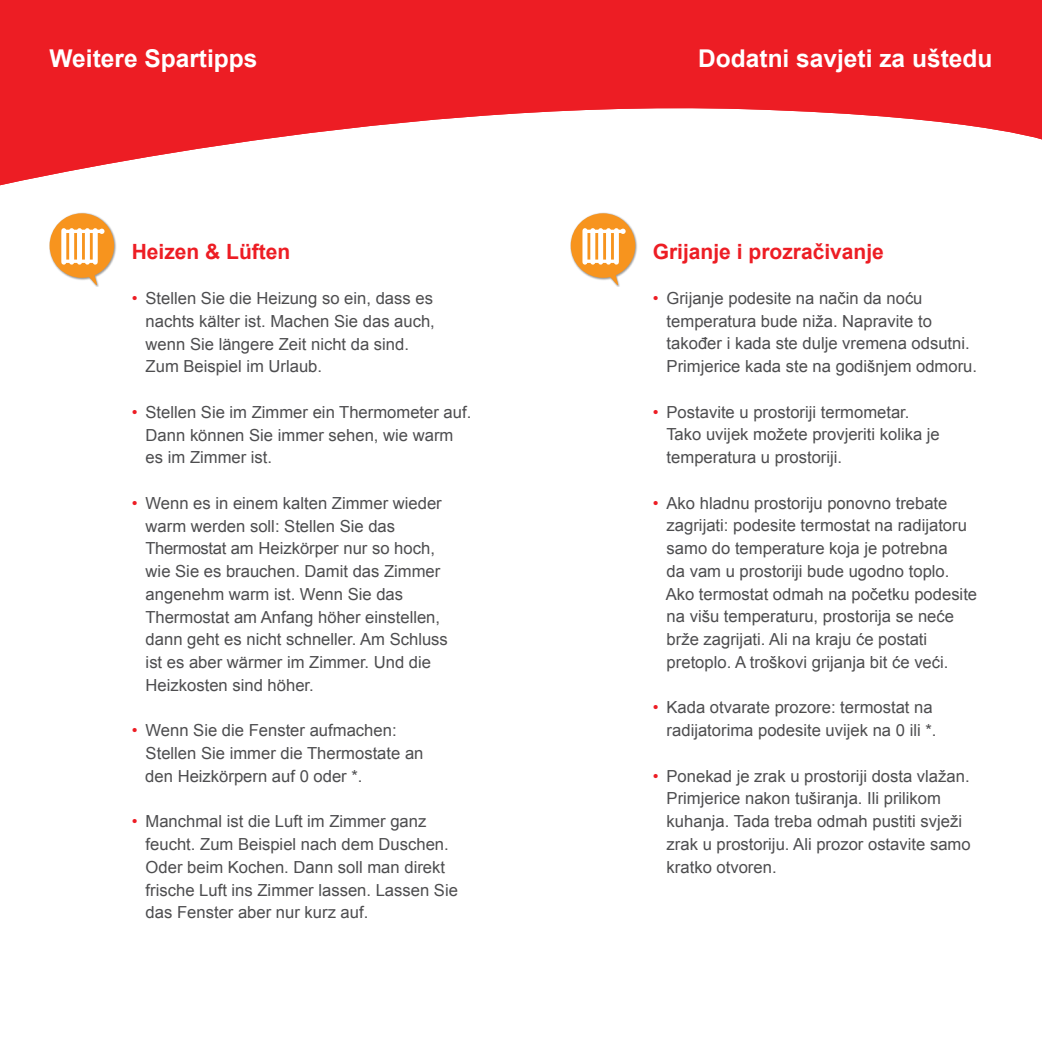
<style>
.page{position:relative;width:1042px;height:1042px;background:#fff}
.page>*{position:absolute;margin:0;border:0;box-sizing:border-box;transform-origin:0 0}
.t1{font:700 24.5px "Arial";color:#fff}
.t2{font:700 21px "Arial";color:#ed1d24}
.t3{font:16.62px/22.8px "Arial";color:#4d4d4f}
.s1{color:#ed1d24}
</style>
<div class="page">
<svg style="left:0;top:0;width:1042px;height:186px;fill:#ed1d24"></svg>
<div style="left:49px;top:212px;width:67px;height:75px;background:#000;opacity:.4"></div>
<svg style="left:50px;top:213px;width:64px;height:72px"></svg>
<div style="left:570px;top:212px;width:67px;height:75px;background:#000;opacity:.4"></div>
<svg style="left:571px;top:213px;width:64px;height:72px"></svg>
<h1 class="t1" style="left:50px;top:43px;width:209px">Weitere Spartipps</h1>
<h1 class="t1" style="left:698px;top:43px;width:296px">Dodatni savjeti za uštedu</h1>
<p class="t2" style="left:132px;top:237px;width:160px">Heizen &amp; Lüften</p>
<p class="t2" style="left:653px;top:237px;width:233px">Grijanje i prozračivanje</p>
<p class="t3" style="left:146px;top:287px;width:291px;text-indent:-14px"><span class="s1">•</span> Stellen Sie die Heizung so ein, dass es nachts kälter ist. Machen Sie das auch, wenn Sie längere Zeit nicht da sind.<br>Zum Beispiel im Urlaub.</p>
<p class="t3" style="left:146px;top:401px;width:327px;text-indent:-14px"><span class="s1">•</span> Stellen Sie im Zimmer ein Thermometer auf.<br>Dann können Sie immer sehen, wie warm es im Zimmer ist.</p>
<p class="t3" style="left:145px;top:492px;width:304px;text-indent:-14px"><span class="s1">•</span> Wenn es in einem kalten Zimmer wieder warm werden soll: Stellen Sie das Thermostat am Heizkörper nur so hoch, wie Sie es brauchen. Damit das Zimmer angenehm warm ist. Wenn Sie das Thermostat am Anfang höher einstellen, dann geht es nicht schneller. Am Schluss ist es aber wärmer im Zimmer. Und die Heizkosten sind höher.</p>
<p class="t3" style="left:145px;top:719px;width:280px;text-indent:-14px"><span class="s1">•</span> Wenn Sie die Fenster aufmachen:<br>Stellen Sie immer die Thermostate an den Heizkörpern auf 0 oder *.</p>
<p class="t3" style="left:146px;top:810px;width:314px;text-indent:-14px"><span class="s1">•</span> Manchmal ist die Luft im Zimmer ganz feucht. Zum Beispiel nach dem Duschen.<br>Oder beim Kochen. Dann soll man direkt frische Luft ins Zimmer lassen. Lassen Sie das Fenster aber nur kurz auf.</p>
<p class="t3" style="left:666px;top:287px;width:312px;text-indent:-14px"><span class="s1">•</span> Grijanje podesite na način da noću temperatura bude niža. Napravite to također i kada ste dulje vremena odsutni.<br>Primjerice kada ste na godišnjem odmoru.</p>
<p class="t3" style="left:666px;top:401px;width:275px;text-indent:-14px"><span class="s1">•</span> Postavite u prostoriji termometar.<br>Tako uvijek možete provjeriti kolika je temperatura u prostoriji.</p>
<p class="t3" style="left:666px;top:492px;width:313px;text-indent:-13px"><span class="s1">•</span> Ako hladnu prostoriju ponovno trebate zagrijati: podesite termostat na radijatoru samo do temperature koja je potrebna<br>da vam u prostoriji bude ugodno toplo.<br>Ako termostat odmah na početku podesite na višu temperaturu, prostorija se neće brže zagrijati. Ali na kraju će postati pretoplo. A troškovi grijanja bit će veći.</p>
<p class="t3" style="left:653px;top:696px;width:285px;text-align:right"><span class="s1">•</span> Kada otvarate prozore: termostat na radijatorima podesite uvijek na 0 ili *.</p>
<p class="t3" style="left:666px;top:764px;width:305px;text-indent:-14px"><span class="s1">•</span> Ponekad je zrak u prostoriji dosta vlažan.<br>Primjerice nakon tuširanja. Ili prilikom kuhanja. Tada treba odmah pustiti svježi zrak u prostoriju. Ali prozor ostavite samo kratko otvoren.</p>
</div>
